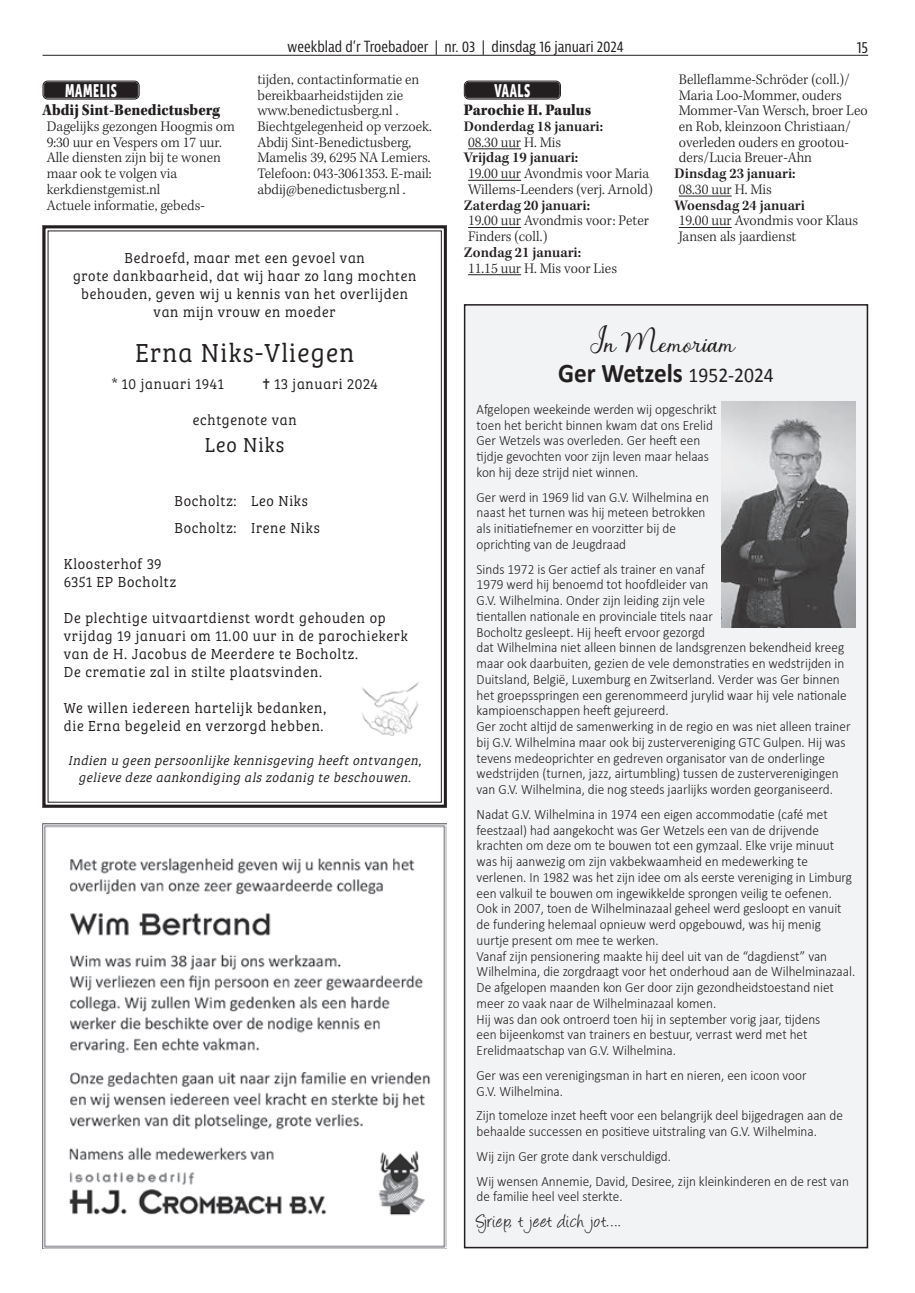
<style>
.page{position:relative;width:915px;height:1293px;background:#fff}
.page>*{position:absolute;margin:0;border:0;box-sizing:border-box;transform-origin:0 0}
.t1{font:700 27px "Calibri";color:#231f20;scale:.93 1}
.t2{font:300 27px "Bree Serif";letter-spacing:.05em;color:#231f20;scale:.95 1}
.t3{font:21px "Angelina";letter-spacing:.03em;color:#231f20}
.t4{font:21px "Bluebell";color:#231f20}
.t5{font:300 21px "Bree Serif";letter-spacing:.05em;color:#231f20;scale:.95 1}
.t6{font:18px "Museo Sans Cond 900";letter-spacing:.05em;color:#fff;scale:.75 1}
.t7{font:900 16.5px "Kepler Std";color:#231f20;scale:.9 1}
.t8{font:condensed 15.75px "Bernina Sans";color:#231f20}
.t9{font:300 15px/15.8px "Kepler Std";color:#231f20}
.t10{font:300 15px/18px "Bree Serif";letter-spacing:.05em;color:#231f20;scale:.95 1}
.t11{font:600 15px "Kepler Std";color:#231f20}
.t12{font:condensed 15px "Bernina Sans";color:#231f20}
.t13{font:300 14.25px/15.8px "Calibri";color:#231f20;scale:.93 1}
.t14{font:italic 300 13.5px/16.5px "Bree Serif";color:#231f20;text-align:center;scale:.95 1}
.s1{font-weight:400;font-size:21px}
</style>
<div class="page">
<hr style="left:43px;top:55px;width:824px;height:1px;background:#231f20">
<img style="left:43px;top:823px;width:403px;height:425px">
<div style="left:463px;top:304px;width:404px;height:944px;background:#f2f3f4"></div>
<img style="left:721px;top:402px;width:134px;height:225px">
<div style="left:463px;top:304px;width:404px;height:944px;border:2px solid #231f20"></div>
<svg style="left:42px;top:225px;width:405px;height:583px"></svg>
<div style="left:43px;top:81px;width:96px;height:18px;background:#231f20;border-radius:5px"></div>
<div style="left:43px;top:81px;width:96px;height:18px;border:2px solid #fff;border-radius:4px"></div>
<div style="left:43px;top:81px;width:96px;height:18px;border:1px solid #231f20;border-radius:5px"></div>
<div style="left:44px;top:82px;width:94px;height:16px;border:1px solid #231f20;border-radius:3px"></div>
<hr style="left:468px;top:148px;width:53px;height:1px;background:#231f20">
<hr style="left:468px;top:180px;width:53px;height:1px;background:#231f20">
<hr style="left:468px;top:227px;width:53px;height:1px;background:#231f20">
<hr style="left:468px;top:274px;width:53px;height:1px;background:#231f20">
<div style="left:464px;top:81px;width:96px;height:18px;background:#231f20;border-radius:5px"></div>
<div style="left:463px;top:81px;width:97px;height:18px;border:2px solid #fff;border-radius:4px"></div>
<div style="left:463px;top:81px;width:97px;height:18px;border:1px solid #231f20;border-radius:5px"></div>
<div style="left:465px;top:82px;width:94px;height:16px;border:1px solid #231f20;border-radius:3px"></div>
<hr style="left:678px;top:196px;width:53px;height:1px;background:#231f20">
<hr style="left:678px;top:227px;width:53px;height:1px;background:#231f20">
<p class="t12" style="left:287px;top:38px;width:338px">weekblad d’r Troebadoer | nr. 03 | dinsdag 16 januari 2024</p>
<p class="t8" style="left:856px;top:38px;width:13px">15</p>
<p class="t9" style="left:678px;top:72px;width:190px">Belleflamme-Schröder (coll.)/<br>Maria Loo-Mommer, ouders<br>Mommer-Van Wersch, broer Leo en Rob, kleinzoon Christiaan/ overleden ouders en grootou&shy;ders/Lucia Breuer-Ahn</p>
<p class="t11" style="left:674px;top:165px;width:122px">Dinsdag 23 januari:</p>
<p class="t9" style="left:678px;top:182px;width:95px">08.30 uur H. Mis</p>
<p class="t11" style="left:674px;top:196px;width:132px">Woensdag 24 januari</p>
<p class="t9" style="left:678px;top:213px;width:181px">19.00 uur Avondmis voor Klaus<br>Jansen als jaardienst</p>
<p class="t9" style="left:257px;top:72px;width:176px">tijden, contactinformatie en bereikbaarheidstijden zie www.benedictusberg.nl .<br>Biechtgelegenheid op verzoek.<br>Abdij Sint-Benedictusberg,<br>Mamelis 39, 6295 NA Lemiers.<br>Telefoon: 043-3061353. E-mail: abdij@benedictusberg.nl .</p>
<p class="t6" style="left:494px;top:80px;width:50px">VAALS</p>
<p class="t6" style="left:65px;top:80px;width:71px">MAMELIS</p>
<p class="t7" style="left:43px;top:101px;width:199px">Abdij Sint-Benedictusberg</p>
<p class="t9" style="left:47px;top:119px;width:189px">Dagelijks gezongen Hoogmis om<br>9:30 uur en Vespers om 17 uur.<br>Alle diensten zijn bij te wonen maar ook te volgen via kerkdienstgemist.nl<br>Actuele informatie, gebeds-</p>
<p class="t7" style="left:463px;top:101px;width:143px">Parochie H. Paulus</p>
<p class="t11" style="left:463px;top:118px;width:141px">Donderdag 18 januari:</p>
<p class="t9" style="left:468px;top:135px;width:95px">08.30 uur H. Mis</p>
<p class="t11" style="left:463px;top:149px;width:116px">Vrijdag 19 januari:</p>
<p class="t9" style="left:468px;top:166px;width:186px">19.00 uur Avondmis voor Maria<br>Willems-Leenders (verj. Arnold)</p>
<p class="t11" style="left:463px;top:196px;width:128px">Zaterdag 20 januari:</p>
<p class="t9" style="left:468px;top:213px;width:182px">19.00 uur Avondmis voor: Peter<br>Finders (coll.)</p>
<p class="t11" style="left:463px;top:244px;width:119px">Zondag 21 januari:</p>
<p class="t9" style="left:468px;top:261px;width:150px">11.15 uur H. Mis voor Lies</p>
<p class="t10" style="left:73px;top:248px;width:363px;text-align:center">Bedroefd, maar met een gevoel van<br>grote dankbaarheid, dat wij haar zo lang mochten behouden, geven wij u kennis van het overlijden van mijn vrouw en moeder</p>
<h1 class="t2" style="left:135px;top:333px;width:232px">Erna Niks-Vliegen</h1>
<p class="t10" style="left:112px;top:374px;width:119px">* 10 januari 1941</p>
<p class="t10" style="left:263px;top:374px;width:122px">✝ 13 januari 2024</p>
<p class="t10" style="left:193px;top:410px;width:110px">echtgenote van</p>
<h2 class="t5" style="left:205px;top:429px;width:85px">Leo Niks</h2>
<h2 class="t4" style="left:590px;top:332px;width:152px">In Memoriam:</h2>
<h1 class="t1" style="left:558px;top:355px;width:233px">Ger Wetzels <span class="s1">1952-2024</span></h1>
<p class="t13" style="left:476px;top:401px;width:260px">Afgelopen weekeinde werden wij opgeschrikt toen het bericht binnen kwam dat ons Erelid Ger Wetzels was overleden. Ger heeft een tijdje gevochten voor zijn leven maar helaas kon hij deze strijd niet winnen.</p>
<p class="t13" style="left:476px;top:489px;width:251px">Ger werd in 1969 lid van G.V. Wilhelmina en naast het turnen was hij meteen betrokken als initiatiefnemer en voorzitter bij de oprichting van de Jeugdraad</p>
<p class="t13" style="left:476px;top:561px;width:403px">Sinds 1972 is Ger actief als trainer en vanaf<br>1979 werd hij benoemd tot hoofdleider van<br>G.V. Wilhelmina. Onder zijn leiding zijn vele<br>tientallen nationale en provinciale titels naar<br>Bocholtz gesleept. Hij heeft ervoor gezorgd<br>dat Wilhelmina niet alleen binnen de landsgrenzen bekendheid kreeg maar ook daarbuiten, gezien de vele demonstraties en wedstrijden in Duitsland, België, Luxemburg en Zwitserland. Verder was Ger binnen het groepsspringen een gerenommeerd jurylid waar hij vele nationale kampioenschappen heeft gejureerd.<br>Ger zocht altijd de samenwerking in de regio en was niet alleen trainer bij G.V. Wilhelmina maar ook bij zustervereniging GTC Gulpen. Hij was tevens medeoprichter en gedreven organisator van de onderlinge wedstrijden (turnen, jazz, airtumbling) tussen de zusterverenigingen van G.V. Wilhelmina, die nog steeds jaarlijks worden georganiseerd.</p>
<p class="t13" style="left:476px;top:806px;width:408px">Nadat G.V. Wilhelmina in 1974 een eigen accommodatie (café met feestzaal) had aangekocht was Ger Wetzels een van de drijvende krachten om deze om te bouwen tot een gymzaal. Elke vrije minuut was hij aanwezig om zijn vakbekwaamheid en medewerking te verlenen. In 1982 was het zijn idee om als eerste vereniging in Limburg een valkuil te bouwen om ingewikkelde sprongen veilig te oefenen.<br>Ook in 2007, toen de Wilhelminazaal geheel werd gesloopt en vanuit de fundering helemaal opnieuw werd opgebouwd, was hij menig uurtje present om mee te werken.<br>Vanaf zijn pensionering maakte hij deel uit van de “dagdienst” van Wilhelmina, die zorgdraagt voor het onderhoud aan de Wilhelminazaal.<br>De afgelopen maanden kon Ger door zijn gezondheidstoestand niet meer zo vaak naar de Wilhelminazaal komen.<br>Hij was dan ook ontroerd toen hij in september vorig jaar, tijdens<br>een bijeenkomst van trainers en bestuur, verrast werd met het Erelidmaatschap van G.V. Wilhelmina.</p>
<p class="t13" style="left:476px;top:1067px;width:356px">Ger was een verenigingsman in hart en nieren, een icoon voor<br>G.V. Wilhelmina.</p>
<p class="t13" style="left:476px;top:1107px;width:395px">Zijn tomeloze inzet heeft voor een belangrijk deel bijgedragen aan de behaalde successen en positieve uitstraling van G.V. Wilhelmina.</p>
<p class="t13" style="left:476px;top:1143px;width:402px;line-height:24.8px">Wij zijn Ger grote dank verschuldigd.<br>Wij wensen Annemie, David, Desiree, zijn kleinkinderen en de rest van</p>
<p class="t13" style="left:476px;top:1188px;width:158px">de familie heel veel sterkte.</p>
<h2 class="t3" style="left:476px;top:1212px;width:145px">Sjriep, t jeet dich jot….</h2>
<p class="t10" style="left:174px;top:486px;width:154px;line-height:27px">Bocholtz: Leo Niks<br>Bocholtz: Irene Niks</p>
<p class="t10" style="left:64px;top:554px;width:120px">Kloosterhof 39<br>6351 EP Bocholtz</p>
<p class="t10" style="left:64px;top:608px;width:363px">De plechtige uitvaartdienst wordt gehouden op vrijdag 19 januari om 11.00 uur in de parochiekerk van de H. Jacobus de Meerdere te Bocholtz.<br>De crematie zal in stilte plaatsvinden.</p>
<p class="t10" style="left:64px;top:698px;width:277px">We willen iedereen hartelijk bedanken, die Erna begeleid en verzorgd hebben.</p>
<p class="t14" style="left:68px;top:751px;width:376px">Indien u geen persoonlijke kennisgeving heeftontvangen, gelieve deze aankondiging als zodanig te beschouwen.</p>
</div>
